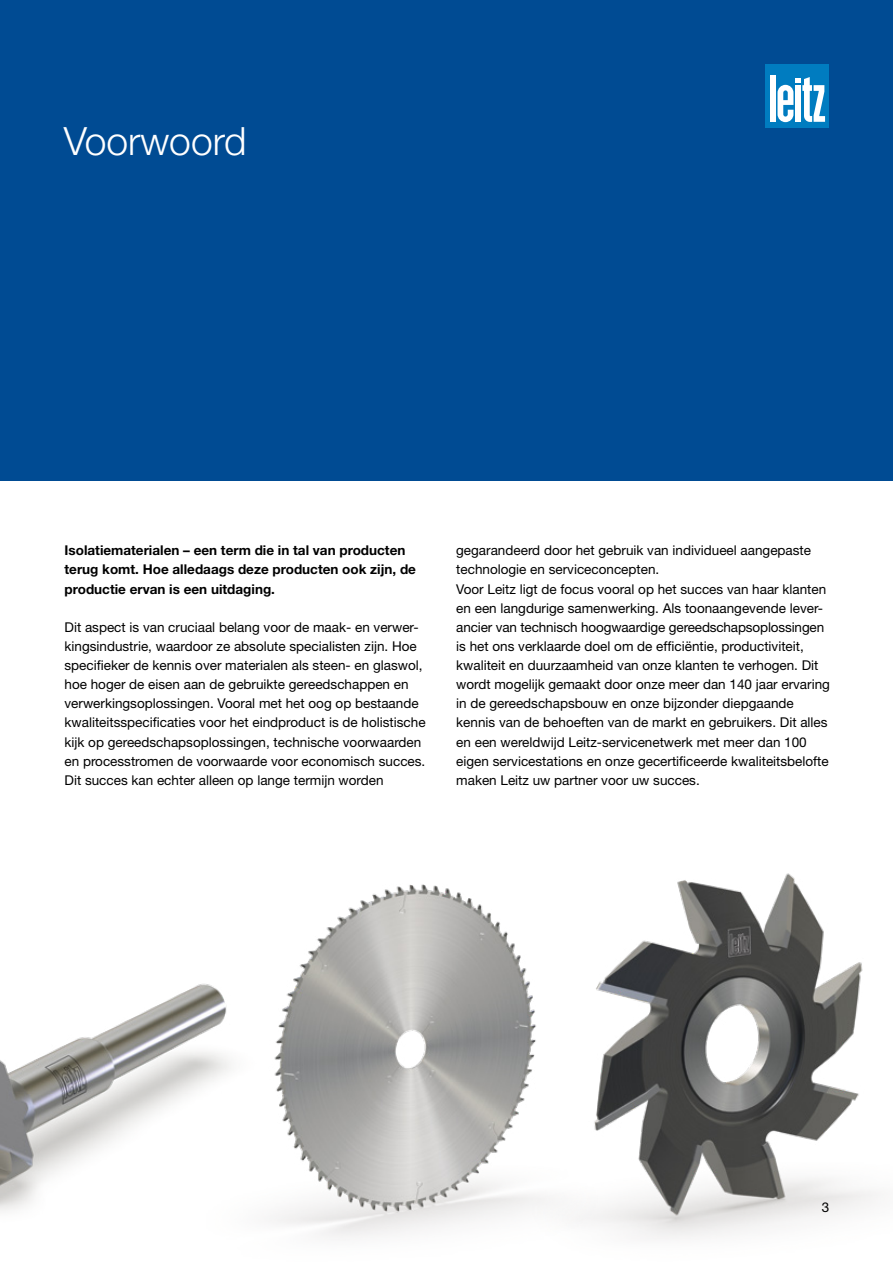
<style>
.page{position:relative;width:893px;height:1263px;background:#fff}
.page>*{position:absolute;margin:0;border:0;box-sizing:border-box;transform-origin:0 0}
.t1{font:300 39px "Helvetica Neue LT Pro";color:#fff}
.t2{font:13.5px/19.2px "Helvetica Neue LT Pro";color:#000}
.t3{font:700 13.5px/19.2px "Helvetica Neue LT Pro";color:#000}
</style>
<div class="page">
<div style="left:0;top:0;width:893px;height:480px;background:#004b93"></div>
<div style="left:765px;top:64px;width:64px;height:64px;background:#007cc0"></div>
<div style="left:770px;top:75px;width:6px;height:47px;background:#fff"></div>
<svg style="left:777px;top:77px;width:48px;height:45px"></svg>
<img style="left:0;top:993px;width:182px;height:218px">
<img style="left:182px;top:884px;width:311px;height:354px">
<img style="left:493px;top:873px;width:387px;height:366px">
<h1 class="t1" style="left:64px;top:118px;width:184px">Voorwoord</h1>
<p class="t3" style="left:65px;top:540px;width:353px">Isolatiematerialen – een term die in tal van producten terug komt. Hoe alledaags deze producten ook zijn, de productie ervan is een uitdaging.</p>
<p class="t2" style="left:65px;top:617px;width:363px">Dit aspect is van cruciaal belang voor de maak- en verwer&shy;kingsindustrie, waardoor ze absolute specialisten zijn. Hoe specifieker de kennis over materialen als steen- en glaswol, hoe hoger de eisen aan de gebruikte gereedschappen en verwerkingsoplossingen. Vooral met het oog op bestaande kwaliteitsspecificaties voor het eindproduct is de holistische kijk op gereedschapsoplossingen, technische voorwaarden en processtromen de voorwaarde voor economisch succes.<br>Dit succes kan echter alleen op lange termijn worden</p>
<p class="t2" style="left:456px;top:540px;width:375px">gegarandeerd door het gebruik van individueel aangepaste technologie en serviceconcepten.<br>Voor Leitz ligt de focus vooral op het succes van haar klanten en een langdurige samenwerking. Als toonaangevende lever&shy;ancier van technisch hoogwaardige gereedschapsoplossingen is het ons verklaarde doel om de efficiëntie, productiviteit, kwaliteit en duurzaamheid van onze klanten te verhogen. Dit wordt mogelijk gemaakt door onze meer dan 140 jaar ervaring in de gereedschapsbouw en onze bijzonder diepgaande kennis van de behoeften van de markt en gebruikers. Dit alles en een wereldwijd Leitz-servicenetwerk met meer dan 100 eigen servicestations en onze gecertificeerde kwaliteitsbelofte maken Leitz uw partner voor uw succes.</p>
<p class="t2" style="left:822px;top:1197px;width:9px">3</p>
</div>
